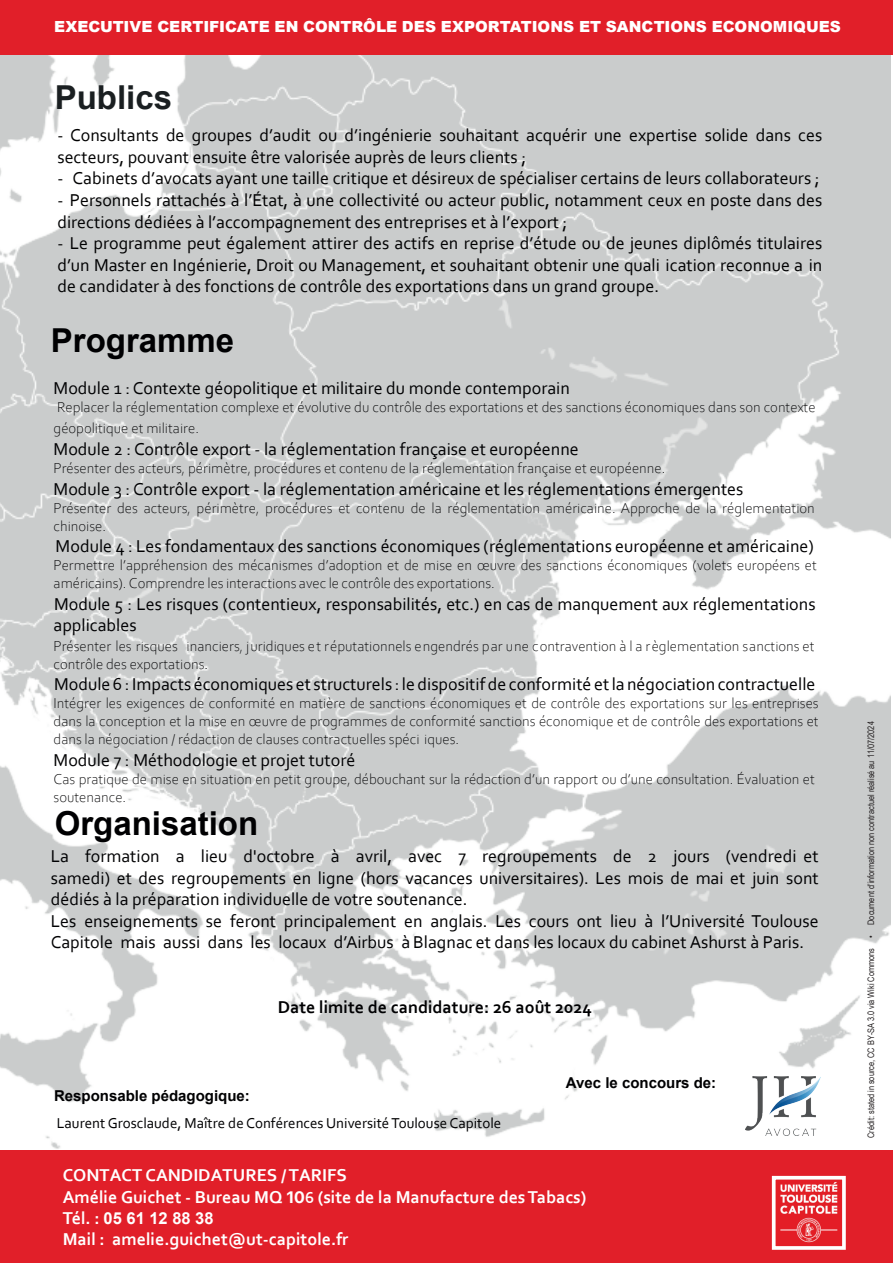
<style>
.page{position:relative;width:893px;height:1263px;background:#fff}
.page>*{position:absolute;margin:0;border:0;box-sizing:border-box;transform-origin:0 0}
.t1{font:700 33px "Arial";color:#000002}
.t2{font:700 33px "Arial";color:#1a1f21}
.t3{font:18px/21.6px "Corbel";color:#000002}
.t4{font:18px/21.6px "Corbel";color:#000001}
.t5{font:700 18px/21.6px "Corbel";color:#fff}
.t6{font:700 18px "Corbel";color:#000002}
.t7{font:700 16.5px "Arial";color:#fff}
.t8{font:900 15.3px "Arial";color:#fff}
.t9{font:300 15px/18px "Corbel";color:#000002}
.t10{font:15px "Corbel";color:#000002}
.t11{font:700 15px "Arial";color:#000002}
.t12{font:9px "Arial Narrow";color:#231f20}
.s1{font-family:"SF Pro Display";font-size:16.5px}
.s2{font-size:16.5px}
.s3{font-family:"Corbel";font-size:18px}
</style>
<div class="page">
<img style="left:0;top:54px;width:891px;height:1095px">
<div style="left:0;top:1150px;width:893px;height:113px;background:#e11f29"></div>
<div style="left:0;top:0;width:893px;height:54px;background:#e11f29"></div>
<img style="left:780px;top:1182px;width:58px;height:61px">
<div style="left:772px;top:1176px;width:74px;height:74px;border:4px solid #fff"></div>
<img style="left:745px;top:1077px;width:76px;height:58px">
<p class="t8" style="left:54px;top:16px;width:788px">EXECUTIVE CERTIFICATE EN CONTRÔLE DES EXPORTATIONS ET SANCTIONS ECONOMIQUES</p>
<h1 class="t2" style="left:55px;top:74px;width:119px">Publics</h1>
<p class="t4" style="left:57px;top:124px;width:766px">- Consultants de groupes d’audit ou d’ingénierie souhaitant acquérir une expertise solide dans ces secteurs, pouvant ensuite être valorisée auprès de leurs clients ;</p>
<p class="t4" style="left:57px;top:167px;width:764px">- Cabinets d’avocats ayant une taille critique et désireux de spécialiser certains de leurs collaborateurs ;</p>
<p class="t4" style="left:57px;top:189px;width:766px">- Personnels rattachés à l’État, à une collectivité ou acteur public, notamment ceux en poste dans des directions dédiées à l’accompagnement des entreprises et à l’export ;</p>
<p class="t4" style="left:57px;top:232px;width:766px;text-align:justify">- Le programme peut également attirer des actifs en reprise d’étude ou de jeunes diplômés titulaires d’un Master en Ingénierie, Droit ou Management, et souhaitant obtenir une quali ication reconnue a in de candidater à des fonctions de contrôle des exportations dans un grand groupe.</p>
<h1 class="t1" style="left:51px;top:317px;width:185px">Programme</h1>
<p class="t3" style="left:54px;top:377px;width:518px">Module 1 : Contexte géopolitique et militaire du monde contemporain</p>
<p class="t9" style="left:54px;top:395px;width:763px;line-height:21.6px">Replacer la réglementation complexe et évolutive du contrôle des exportations et des sanctions économiques dans son contexte géopolitique et militaire.</p>
<p class="t3" style="left:54px;top:438px;width:527px">Module 2 : Contrôle export - la réglementation française et européenne</p>
<p class="t9" style="left:54px;top:458px;width:613px">Présenter des acteurs, périmètre, procédures et contenu de la réglementation française et européenne.</p>
<p class="t3" style="left:54px;top:477px;width:691px">Module 3 : Contrôle export - la réglementation américaine et les réglementations émergentes</p>
<p class="t9" style="left:54px;top:498px;width:763px">Présenter des acteurs, périmètre, procédures et contenu de la réglementation américaine. Approche de la réglementation chinoise.</p>
<p class="t3" style="left:56px;top:535px;width:760px">Module 4 : Les fondamentaux des sanctions économiques (réglementations européenne et américaine)</p>
<p class="t9" style="left:54px;top:556px;width:765px">Permettre l’appréhension des mécanismes d’adoption et de mise en œuvre des sanctions économiques (volets européens et américains). Comprendre les interactions avec le contrôle des exportations.</p>
<p class="t3" style="left:54px;top:593px;width:763px">Module 5 : Les risques (contentieux, responsabilités, etc.) en cas de manquement aux réglementations applicables</p>
<p class="t9" style="left:54px;top:636px;width:762px">Présenter les risques inanciers, juridiques et réputationnels engendrés par une contravention à l a règlementation sanctions et contrôle des exportations.</p>
<p class="t3" style="left:54px;top:673px;width:763px">Module 6 : Impacts économiques et structurels : le dispositif de conformité et la négociation contractuelle</p>
<p class="t9" style="left:54px;top:694px;width:767px;text-align:justify">Intégrer les exigences de conformité en matière de sanctions économiques et de contrôle des exportations sur les entreprises dans la conception et la mise en œuvre de programmes de conformité sanctions économique et de contrôle des exportations et dans la négociation / rédaction de clauses contractuelles spéci iques.</p>
<p class="t3" style="left:54px;top:749px;width:303px">Module 7 : Méthodologie et projet tutoré</p>
<p class="t9" style="left:54px;top:769px;width:763px">Cas pratique de mise en situation en petit groupe, débouchant sur la rédaction d’un rapport ou d’une consultation. Évaluation et soutenance.</p>
<h1 class="t1" style="left:55px;top:800px;width:205px">Organisation</h1>
<p class="t3" style="left:51px;top:845px;width:769px">La formation a lieu d'octobre à avril, avec 7 regroupements de 2 jours (vendredi et samedi) et des regroupements en ligne (hors vacances universitaires). Les mois de mai et juin sont dédiés à la préparation individuelle de votre soutenance.<br>Les enseignements se feront principalement en anglais. Les cours ont lieu à l’Université Toulouse Capitole mais aussi dans les locaux d’Airbus à Blagnac et dans les locaux du cabinet Ashurst à Paris.</p>
<p class="t6" style="left:278px;top:996px;width:316px">Date limite de candidature: 26 août 2024</p>
<p class="t11" style="left:54px;top:1085px;width:197px">Responsable pédagogique:</p>
<p class="t10" style="left:57px;top:1113px;width:446px">Laurent Grosclaude, Maître de Conférences Université Toulouse Capitole</p>
<p class="t11" style="left:566px;top:1072px;width:152px">Avec le concours de:</p>
<p class="t5" style="left:63px;top:1164px;width:525px">CONTACT CANDIDATURES / TARIFS<br>Amélie Guichet - Bureau MQ <span class="s1">10</span><span class="s2">6</span> (site de la Manufacture des Tabacs)</p>
<p class="t7" style="left:63px;top:1206px;width:152px"><span class="s3">Tél. :</span> 05 61 12 88 38</p>
<p class="t5" style="left:63px;top:1228px;width:287px">Mail : amelie.guichet@ut-capitole.fr</p>
<p class="t12" style="left:864px;top:1138px;width:418px;rotate:-90deg">Crédit: stated in source, CC BY-SA 3.0 via Wiki Commons • Document d’information non contractuel réalisé au 11/07/2024</p>
</div>
